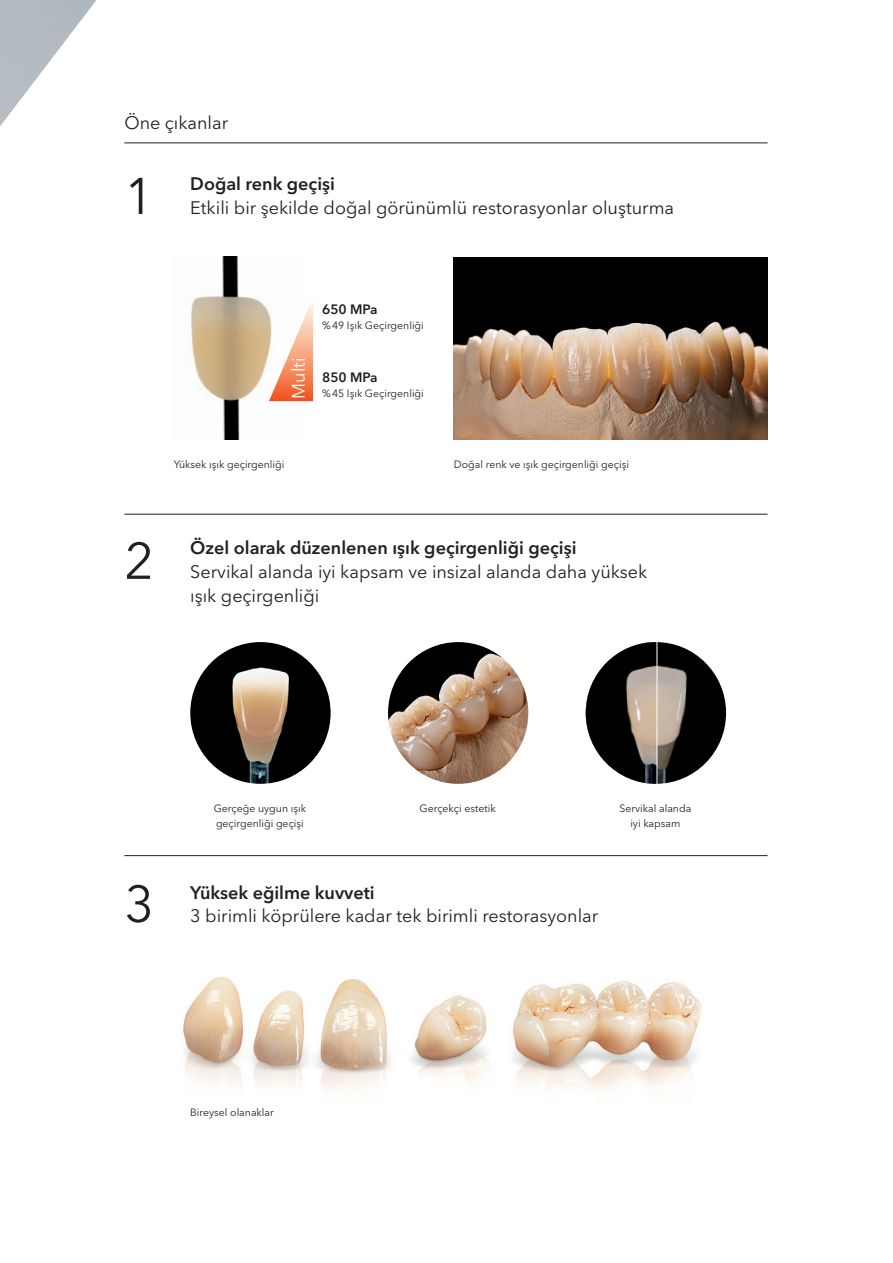
<style>
.page{position:relative;width:893px;height:1263px;background:#fff}
.page>*{position:absolute;margin:0;border:0;box-sizing:border-box;transform-origin:0 0}
.t1{font:51px "Avenir Next World";color:#231f20}
.t2{font:18px/24px "Avenir Next World";color:#231f20}
.t3{font:600 18px "Avenir Next World";color:#231f20}
.t4{font:18px "Avenir Next World";color:#fff}
.t5{font:600 13.5px "Avenir Next World";color:#231f20}
.t6{font:10.5px/15px "Avenir Next World";color:#231f20}
</style>
<div class="page">
<img style="left:191px;top:257px;width:113px;height:182px">
<img style="left:0;top:0;width:97px;height:126px">
<img style="left:454px;top:257px;width:313px;height:183px">
<img style="left:190px;top:642px;width:141px;height:142px">
<img style="left:388px;top:642px;width:140px;height:142px">
<img style="left:658px;top:642px;width:68px;height:142px">
<img style="left:182px;top:976px;width:519px;height:116px">
<img style="left:586px;top:642px;width:71px;height:142px">
<svg style="left:269px;top:298px;width:44px;height:103px"></svg>
<hr style="left:124px;top:855px;width:643px;height:1px;background:#231f20">
<hr style="left:124px;top:514px;width:643px;height:1px;background:#231f20">
<hr style="left:124px;top:143px;width:643px;height:1px;background:#231f20">
<h2 class="t2" style="left:124px;top:111px;width:105px">Öne çıkanlar</h2>
<h1 class="t1" style="left:124px;top:155px;width:31px">1</h1>
<h2 class="t3" style="left:190px;top:173px;width:146px">Doğal renk geçişi</h2>
<h2 class="t2" style="left:190px;top:196px;width:485px">Etkili bir şekilde doğal görünümlü restorasyonlar oluşturma</h2>
<h2 class="t4" style="left:284px;top:399px;width:43px;rotate:-90deg">Multi</h2>
<p class="t5" style="left:322px;top:302px;width:57px">650 MPa</p>
<p class="t6" style="left:322px;top:318px;width:103px">%49 Işık Geçirgenliği</p>
<p class="t5" style="left:322px;top:370px;width:57px">850 MPa</p>
<p class="t6" style="left:322px;top:386px;width:103px">%45 Işık Geçirgenliği</p>
<p class="t6" style="left:174px;top:457px;width:112px">Yüksek ışık geçirgenliği</p>
<p class="t6" style="left:454px;top:457px;width:177px">Doğal renk ve ışık geçirgenliği geçişi</p>
<h1 class="t1" style="left:124px;top:520px;width:31px">2</h1>
<h2 class="t3" style="left:190px;top:538px;width:388px">Özel olarak düzenlenen ışık geçirgenliği geçişi</h2>
<h2 class="t2" style="left:190px;top:560px;width:459px">Servikal alanda iyi kapsam ve insizal alanda daha yüksek ışık geçirgenliği</h2>
<h1 class="t1" style="left:124px;top:863px;width:31px">3</h1>
<p class="t6" style="left:214px;top:801px;width:94px">Gerçeğe uygun ışık geçirgenliği geçişi</p>
<p class="t6" style="left:420px;top:801px;width:78px">Gerçekçi estetik</p>
<p class="t6" style="left:619px;top:801px;width:73px;text-align:center">Servikal alanda iyi kapsam</p>
<h2 class="t3" style="left:190px;top:882px;width:186px">Yüksek eğilme kuvveti</h2>
<h2 class="t2" style="left:190px;top:904px;width:409px">3 birimli köprülere kadar tek birimli restorasyonlar</h2>
<p class="t6" style="left:190px;top:1105px;width:85px">Bireysel olanaklar</p>
</div>
